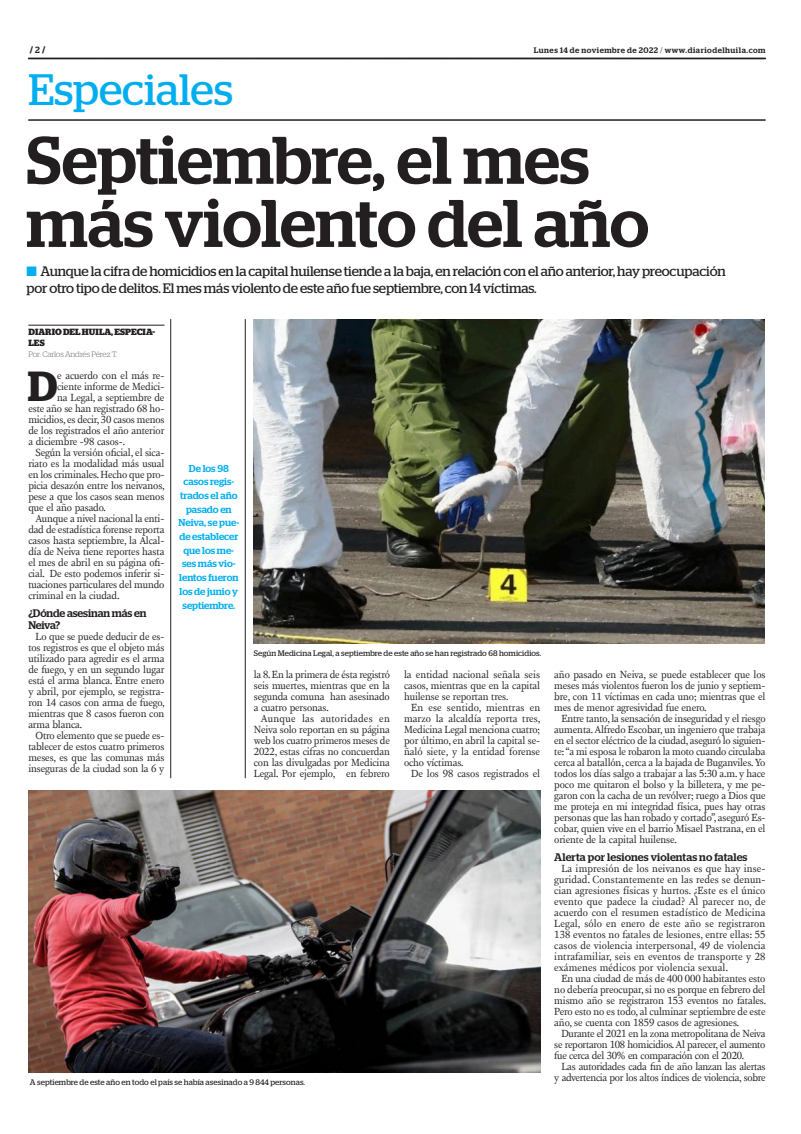
<style>
.page{position:relative;width:801px;height:1134px;background:#fff}
.page>*{position:absolute;margin:0;border:0;box-sizing:border-box;transform-origin:0 0}
.TITULO{font:500 67.1px/63.1px "Stag";color:#231f20}
.t1{font:43.9px "Stag";color:#00aeef}
.TEXTO_UNO{font:600 42px "Stag";color:#231f20}
.SUMARIO{font:13.7px/16.5px "Stag";letter-spacing:-.015em;color:#231f20}
.INTERTITULO{font:500 11px/12px "Stag";color:#231f20}
.TEXTO{font:10.6px/11px "New Fournier BP";letter-spacing:-.01em;color:#231f20;text-align:justify}
.TEXTO_UNO-2{font:10.6px "New Fournier BP";letter-spacing:-.01em;color:#231f20}
.DESTACADO_AZUL{font:500 10px/13.7px "Stag";letter-spacing:-.005em;color:#00aeef;text-align:center}
.CREDITO_1{font:700 9px/11px "Stag";letter-spacing:.01em;color:#231f20}
.PIE_DE_FOTO{font:8px "Stag";letter-spacing:.01em;color:#231f20}
.t2{font:500 8px "Stag";letter-spacing:.06em;color:#231f20}
.CREDITO_2{font:300 8px "Stag";letter-spacing:-.015em;color:#6c6d70}
.s1{font-weight:500}
.s2{font-weight:300}
.s3{color:#00aeef}
</style>
<div class="page">
<svg style="left:28px;top:58px;width:737px;height:1px"></svg>
<hr style="left:28px;top:120px;width:737px;height:1px;background:#231f20">
<hr style="left:28px;top:325px;width:136px;height:1px;background:#231f20">
<img style="left:254px;top:319px;width:510px;height:324px">
<img style="left:28px;top:791px;width:512px;height:281px">
<hr style="left:245px;top:319px;width:1px;height:459px;background:#231f20">
<hr style="left:170px;top:319px;width:1px;height:459px;background:#231f20">
<p class="CREDITO_1" style="left:30px;top:45px;width:17px">/ <span class="s1">2</span> /</p>
<p class="t2" style="left:534px;top:45px;width:233px">Lunes 14 de noviembre de 2022 <span class="s2">/</span> www.diariodelhuila.com</p>
<p class="t1" style="left:28px;top:64px;width:206px">Especiales</p>
<p class="TITULO" style="left:26px;top:128px;width:624px">Septiembre, el mes más violento del año</p>
<p class="SUMARIO" style="left:26px;top:263px;width:701px"><span class="s3">■</span> Aunque la cifra de homicidios en la capital huilense tiende a la baja, en relación con el año anterior, hay preocupación por otro tipo de delitos. El mes más violento de este año fue septiembre, con 14 víctimas.</p>
<p class="CREDITO_1" style="left:28px;top:327px;width:128px">DIARIO DEL HUILA, ESPECIA-<br>LES</p>
<p class="CREDITO_2" style="left:28px;top:350px;width:90px">Por: Carlos Andrés Pérez T.</p>
<p class="TEXTO_UNO" style="left:28px;top:362px;width:31px">D</p>
<p class="TEXTO_UNO-2" style="left:57px;top:369px;width:109px">e acuerdo con el más re-</p>
<p class="TEXTO_UNO-2" style="left:57px;top:380px;width:109px">ciente informe de Medici-</p>
<p class="TEXTO_UNO-2" style="left:57px;top:391px;width:109px">na Legal, a septiembre de</p>
<p class="TEXTO_UNO-2" style="left:28px;top:402px;width:138px">este año se han registrado 68 ho-</p>
<p class="TEXTO_UNO-2" style="left:28px;top:413px;width:138px">micidios, es decir, 30 casos menos</p>
<p class="TEXTO_UNO-2" style="left:28px;top:424px;width:138px">de los registrados el año anterior</p>
<p class="TEXTO_UNO-2" style="left:28px;top:435px;width:98px">a diciembre -98 casos-.</p>
<p class="TEXTO" style="left:28px;top:447px;width:138px;text-indent:7px">Según la versión oficial, el sica&shy;riato es la modalidad más usual en los criminales. Hecho que pro&shy;picia desazón entre los neivanos, pese a que los casos sean menos que el año pasado.</p>
<p class="TEXTO" style="left:28px;top:513px;width:138px;text-indent:7px">Aunque a nivel nacional la enti&shy;dad de estadística forense reporta casos hasta septiembre, la Alcal&shy;día de Neiva tiene reportes hasta el mes de abril en su página ofi&shy;cial. De esto podemos inferir si&shy;tuaciones particulares del mundo criminal en la ciudad.</p>
<p class="INTERTITULO" style="left:28px;top:607px;width:119px">¿Dónde asesinan más en<br>Neiva?</p>
<p class="TEXTO" style="left:28px;top:631px;width:138px;text-indent:7px">Lo que se puede deducir de es&shy;tos registros es que el objeto más utilizado para agredir es el arma de fuego, y en un segundo lugar está el arma blanca. Entre enero y abril, por ejemplo, se registra&shy;ron 14 casos con arma de fuego, mientras que 8 casos fueron con arma blanca.</p>
<p class="TEXTO" style="left:28px;top:730px;width:138px;text-indent:7px">Otro elemento que se puede es&shy;tablecer de estos cuatro primeros meses, es que las comunas más inseguras de la ciudad son la 6 y</p>
<p class="DESTACADO_AZUL" style="left:179px;top:461px;width:62px">De los 98 casos regis&shy;trados el año pasado en<br>Neiva, se pue&shy;de establecer que los me&shy;ses más vio&shy;lentos fueron los de junio y septiembre.</p>
<p class="PIE_DE_FOTO" style="left:254px;top:648px;width:289px">Según Medicina Legal, a septiembre de este año se han registrado 68 homicidios.</p>
<p class="TEXTO" style="left:254px;top:669px;width:138px">la 8. En la primera de ésta registró seis muertes, mientras que en la segunda comuna han asesinado a cuatro personas.</p>
<p class="TEXTO" style="left:254px;top:713px;width:138px;text-indent:7px">Aunque las autoridades en Neiva solo reportan en su página web los cuatro primeros meses de 2022, estas cifras no concuerdan con las divulgadas por Medicina Legal. Por ejemplo, en febrero</p>
<p class="TEXTO" style="left:404px;top:669px;width:138px">la entidad nacional señala seis casos, mientras que en la capital huilense se reportan tres.</p>
<p class="TEXTO" style="left:404px;top:702px;width:138px;text-indent:7px">En ese sentido, mientras en marzo la alcaldía reporta tres, Medicina Legal menciona cuatro; por último, en abril la capital se&shy;ñaló siete, y la entidad forense ocho víctimas.</p>
<p class="TEXTO" style="left:411px;top:768px;width:130px">De los 98 casos registrados el</p>
<p class="TEXTO" style="left:554px;top:669px;width:213px">año pasado en Neiva, se puede establecer que los meses más violentos fueron los de junio y septiem&shy;bre, con 11 víctimas en cada uno; mientras que el mes de menor agresividad fue enero.</p>
<p class="TEXTO" style="left:554px;top:713px;width:213px;text-indent:7px">Entre tanto, la sensación de inseguridad y el riesgo aumenta. Alfredo Escobar, un ingeniero que trabaja en el sector eléctrico de la ciudad, aseguró lo siguien&shy;te: “a mi esposa le robaron la moto cuando circulaba cerca al batallón, cerca a la bajada de Buganviles. Yo todos los días salgo a trabajar a las 5:30 a.m. y hace poco me quitaron el bolso y la billetera, y me pe&shy;garon con la cacha de un revólver; ruego a Dios que me proteja en mi integridad física, pues hay otras personas que las han robado y cortado”, aseguró Es&shy;cobar, quien vive en el barrio Misael Pastrana, en el oriente de la capital huilense.</p>
<p class="INTERTITULO" style="left:554px;top:851px;width:195px">Alerta por lesiones violentas no fatales</p>
<p class="TEXTO" style="left:554px;top:863px;width:213px;text-indent:7px">La impresión de los neivanos es que hay inse&shy;guridad. Constantemente en las redes se denun&shy;cian agresiones físicas y hurtos. ¿Este es el único evento que padece la ciudad? Al parecer no, de acuerdo con el resumen estadístico de Medicina Legal, sólo en enero de este año se registraron 138 eventos no fatales de lesiones, entre ellas: 55 casos de violencia interpersonal, 49 de violencia intrafamiliar, seis en eventos de transporte y 28 exámenes médicos por violencia sexual.</p>
<p class="TEXTO" style="left:554px;top:973px;width:213px;text-indent:7px">En una ciudad de más de 400 000 habitantes esto no debería preocupar, si no es porque en febrero del mismo año se registraron 153 eventos no fatales.<br>Pero esto no es todo, al culminar septiembre de este año, se cuenta con 1859 casos de agresiones.</p>
<p class="TEXTO" style="left:554px;top:1028px;width:213px;text-indent:7px">Durante el 2021 en la zona metropolitana de Neiva se reportaron 108 homicidios. Al parecer, el aumento fue cerca del 30% en comparación con el 2020.</p>
<p class="TEXTO" style="left:554px;top:1061px;width:213px;text-align:right">Las autoridades cada fin de año lanzan las alertas y advertencia por los altos índices de violencia, sobre</p>
<p class="PIE_DE_FOTO" style="left:30px;top:1077px;width:277px">A septiembre de este año en todo el país se había asesinado a 9 844 personas.</p>
</div>
